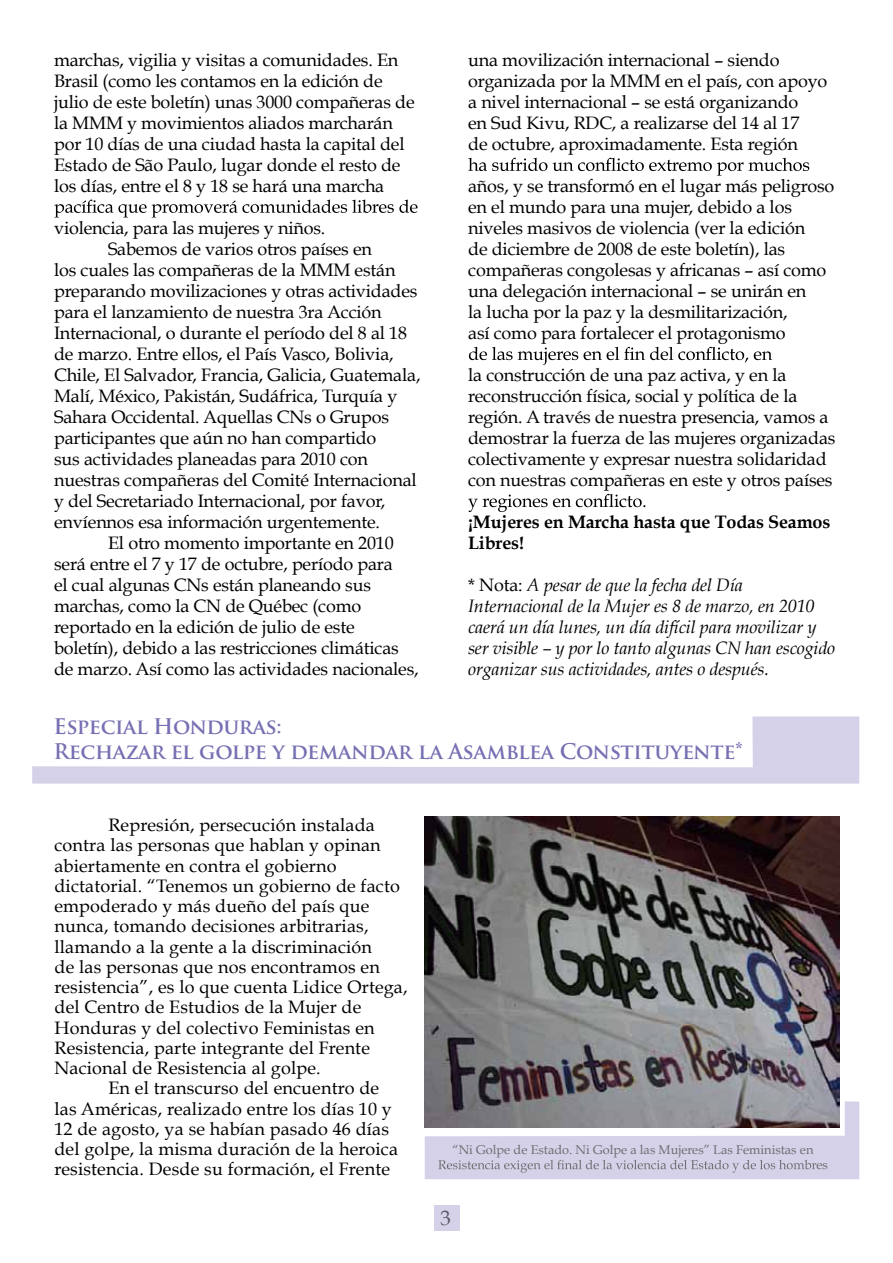
<style>
.page{position:relative;width:893px;height:1263px;background:#fff}
.page>*{position:absolute;margin:0;border:0;box-sizing:border-box;transform-origin:0 0}
.t1{font:700 21px/25.2px "Trajan Pro";letter-spacing:-.02em;color:#7670b3}
.t2{font:21px "Book Antiqua";color:#6d6f71}
.t3{font:18px/21px "Book Antiqua";letter-spacing:-.01em;color:#000}
.t4{font:18px "Book Antiqua";letter-spacing:.01em;color:#000}
.t5{font:italic 18px/21px "Book Antiqua";letter-spacing:-.01em;color:#000}
.t6{font:700 18px/21px "Book Antiqua";letter-spacing:-.01em;color:#000}
.t7{font:12.75px "Book Antiqua";color:#6d6f71}
.s1{font-style:normal}
</style>
<div class="page">
<div style="left:434px;top:1205px;width:25px;height:26px;background:#d4d1e9"></div>
<svg style="left:54px;top:200px;width:364px;height:17px"></svg>
<svg style="left:468px;top:158px;width:341px;height:18px"></svg>
<svg style="left:469px;top:347px;width:303px;height:18px"></svg>
<svg style="left:468px;top:494px;width:177px;height:18px"></svg>
<svg style="left:32px;top:716px;width:827px;height:67px"></svg>
<img style="left:425px;top:817px;width:414px;height:284px">
<svg style="left:425px;top:1101px;width:434px;height:78px;background:#bbb9c7"></svg>
<p class="t3" style="left:54px;top:49px;width:362px">marchas, vigilia y visitas a comunidades. En Brasil (como les contamos en la edición de julio de este boletín) unas 3000 compañeras de la MMM y movimientos aliados marcharán por 10 días de una ciudad hasta la capital del Estado de São Paulo, lugar donde el resto de los días, entre el 8 y 18 se hará una marcha</p>
<p class="t3" style="left:54px;top:217px;width:273px">violencia, para las mujeres y niños.</p>
<p class="t3" style="left:108px;top:238px;width:265px">Sabemos de varios otros países en</p>
<p class="t3" style="left:54px;top:259px;width:343px">los cuales las compañeras de la MMM están</p>
<p class="t3" style="left:54px;top:280px;width:365px">preparando movilizaciones y otras actividades</p>
<p class="t3" style="left:54px;top:301px;width:329px">para el lanzamiento de nuestra 3ra Acción</p>
<p class="t3" style="left:54px;top:322px;width:355px">Internacional, o durante el período del 8 al 18</p>
<p class="t3" style="left:54px;top:343px;width:341px">de marzo. Entre ellos, el País Vasco, Bolivia,</p>
<p class="t3" style="left:54px;top:364px;width:368px">Chile, El Salvador, Francia, Galicia, Guatemala,</p>
<p class="t3" style="left:54px;top:385px;width:345px">Malí, México, Pakistán, Sudáfrica, Turquía y</p>
<p class="t3" style="left:54px;top:406px;width:336px">Sahara Occidental. Aquellas CNs o Grupos</p>
<p class="t3" style="left:54px;top:427px;width:324px">participantes que aún no han compartido</p>
<p class="t3" style="left:54px;top:448px;width:315px">sus actividades planeadas para 2010 con</p>
<p class="t3" style="left:54px;top:469px;width:364px">nuestras compañeras del Comité Internacional</p>
<p class="t3" style="left:54px;top:490px;width:333px">y del Secretariado Internacional, por favor,</p>
<p class="t3" style="left:54px;top:511px;width:327px">envíennos esa información urgentemente.</p>
<p class="t3" style="left:108px;top:532px;width:287px">El otro momento importante en 2010</p>
<p class="t3" style="left:54px;top:553px;width:340px">será entre el 7 y 17 de octubre, período para</p>
<p class="t3" style="left:54px;top:574px;width:318px">el cual algunas CNs están planeando sus</p>
<p class="t3" style="left:54px;top:595px;width:309px">marchas, como la CN de Québec (como</p>
<p class="t3" style="left:54px;top:616px;width:302px">reportado en la edición de julio de este</p>
<p class="t3" style="left:54px;top:637px;width:346px">boletín), debido a las restricciones climáticas</p>
<p class="t3" style="left:54px;top:658px;width:366px">de marzo. Así como las actividades nacionales,</p>
<p class="t3" style="left:468px;top:49px;width:361px">una movilización internacional – siendo organizada por la MMM en el país, con apoyo a nivel internacional – se está organizando<br>en Sud Kivu, RDC, a realizarse del 14 al 17<br>de octubre, aproximadamente. Esta región</p>
<p class="t3" style="left:468px;top:175px;width:368px">años, y se transformó en el lugar más peligroso en el mundo para una mujer, debido a los niveles masivos de violencia (ver la edición<br>de diciembre de 2008 de este boletín), las compañeras congolesas y africanas – así como una delegación internacional – se unirán en<br>la lucha por la paz y la desmilitarización,<br>así como para fortalecer el protagonismo</p>
<p class="t3" style="left:468px;top:364px;width:369px">la construcción de una paz activa, y en la reconstrucción física, social y política de la región. A través de nuestra presencia, vamos a demostrar la fuerza de las mujeres organizadas colectivamente y expresar nuestra solidaridad con nuestras compañeras en este y otros países</p>
<p class="t6" style="left:468px;top:511px;width:364px">¡Mujeres en Marcha hasta que Todas Seamos<br>Libres!</p>
<p class="t5" style="left:468px;top:575px;width:369px"><span class="s1">* Nota:</span> A pesar de que la fecha del Día Internacional de la Mujer es 8 de marzo, en 2010 caerá un día lunes, un día difícil para movilizar y ser visible – y por lo tanto algunas CN han escogido organizar sus actividades, antes o después.</p>
<p class="t1" style="left:53px;top:714px;width:691px">Especial Honduras:<br>Rechazar el golpe y demandar la Asamblea Constituyente*</p>
<p class="t4" style="left:108px;top:814px;width:268px">Represión, persecución instalada</p>
<p class="t4" style="left:54px;top:834px;width:328px">contra las personas que hablan y opinan</p>
<p class="t4" style="left:54px;top:854px;width:284px">abiertamente en contra el gobierno</p>
<p class="t4" style="left:54px;top:874px;width:347px">dictatorial. “Tenemos un gobierno de facto</p>
<p class="t4" style="left:54px;top:895px;width:316px">empoderado y más dueño del país que</p>
<p class="t4" style="left:54px;top:915px;width:316px">nunca, tomando decisiones arbitrarias,</p>
<p class="t4" style="left:54px;top:935px;width:319px">llamando a la gente a la discriminación</p>
<p class="t4" style="left:54px;top:955px;width:327px">de las personas que nos encontramos en</p>
<p class="t4" style="left:55px;top:976px;width:355px">resistencia”, es lo que cuenta Lidice Ortega,</p>
<p class="t4" style="left:55px;top:996px;width:308px">del Centro de Estudios de la Mujer de</p>
<p class="t4" style="left:55px;top:1016px;width:322px">Honduras y del colectivo Feministas en</p>
<p class="t4" style="left:55px;top:1036px;width:317px">Resistencia, parte integrante del Frente</p>
<p class="t4" style="left:54px;top:1057px;width:268px">Nacional de Resistencia al golpe.</p>
<p class="t4" style="left:108px;top:1077px;width:272px">En el transcurso del encuentro de</p>
<p class="t4" style="left:54px;top:1097px;width:339px">las Américas, realizado entre los días 10 y</p>
<p class="t4" style="left:54px;top:1117px;width:336px">12 de agosto, ya se habían pasado 46 días</p>
<p class="t4" style="left:54px;top:1138px;width:345px">del golpe, la misma duración de la heroica</p>
<p class="t4" style="left:54px;top:1158px;width:337px">resistencia. Desde su formación, el Frente</p>
<p class="t7" style="left:452px;top:1142px;width:363px">“Ni Golpe de Estado. Ni Golpe a las Mujeres” Las Feministas en</p>
<p class="t2" style="left:440px;top:1205px;width:12px">3</p>
<p class="t7" style="left:816px;top:1157px;width:13px">es</p>
</div>
